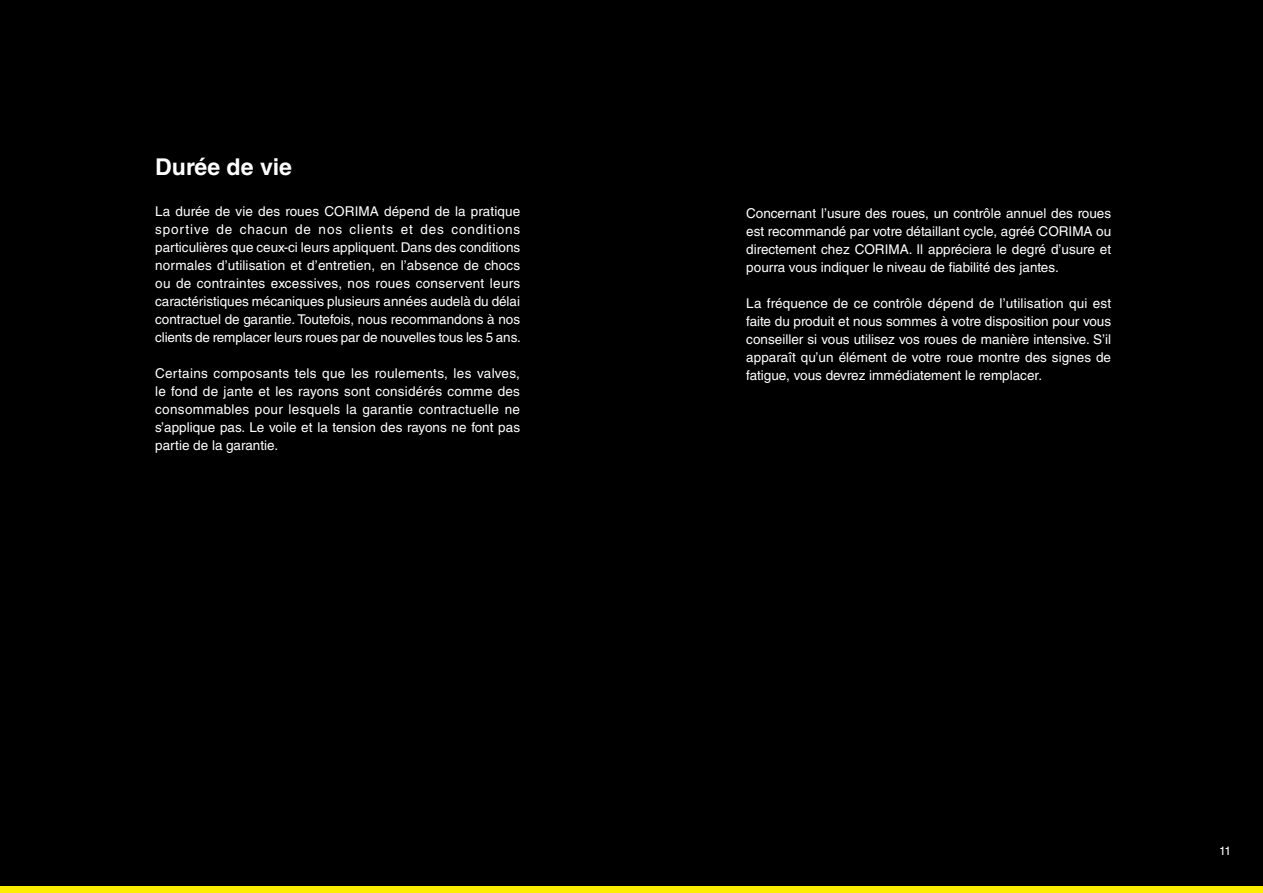
<style>
.page{position:relative;width:1263px;height:893px;background:#000}
.page>*{position:absolute;margin:0;border:0;box-sizing:border-box;transform-origin:0 0}
.t1{font:700 23.1px "Helvetica LT Std";color:#fff}
.t2{font:13.5px/18px "Helvetica LT Std";color:#fff;text-align:justify}
.t3{font:12px "Helvetica LT Std";color:#fff}
</style>
<div class="page">
<div style="left:0;top:886px;width:1263px;height:7px;background:#ffed00"></div>
<h1 class="t1" style="left:155px;top:152px;width:138px">Durée de vie</h1>
<p class="t2" style="left:155px;top:202px;width:367px">La durée de vie des roues CORIMA dépend de la pratique sportive de chacun de nos clients et des conditions particulières que ceux-ci leurs appliquent. Dans des conditions normales d’utilisation et d’entretien, en l’absence de chocs ou de contraintes excessives, nos roues conservent leurs caractéristiques mécaniques plusieurs années audelà du délai contractuel de garantie. Toutefois, nous recommandons à nos clients de remplacer leurs roues par de nouvelles tous les 5 ans.</p>
<p class="t2" style="left:155px;top:364px;width:366px">Certains composants tels que les roulements, les valves, le fond de jante et les rayons sont considérés comme des consommables pour lesquels la garantie contractuelle ne s’applique pas. Le voile et la tension des rayons ne font pas partie de la garantie.</p>
<p class="t2" style="left:746px;top:204px;width:366px">Concernant l’usure des roues, un contrôle annuel des roues est recommandé par votre détaillant cycle, agréé CORIMA ou directement chez CORIMA. Il appréciera le degré d’usure et pourra vous indiquer le niveau de fiabilité des jantes.</p>
<p class="t2" style="left:746px;top:294px;width:366px">La fréquence de ce contrôle dépend de l’utilisation qui est faite du produit et nous sommes à votre disposition pour vous conseiller si vous utilisez vos roues de manière intensive. S’il apparaît qu’un élément de votre roue montre des signes de fatigue, vous devrez immédiatement le remplacer.</p>
<p class="t3" style="left:1219px;top:844px;width:13px">11</p>
</div>
